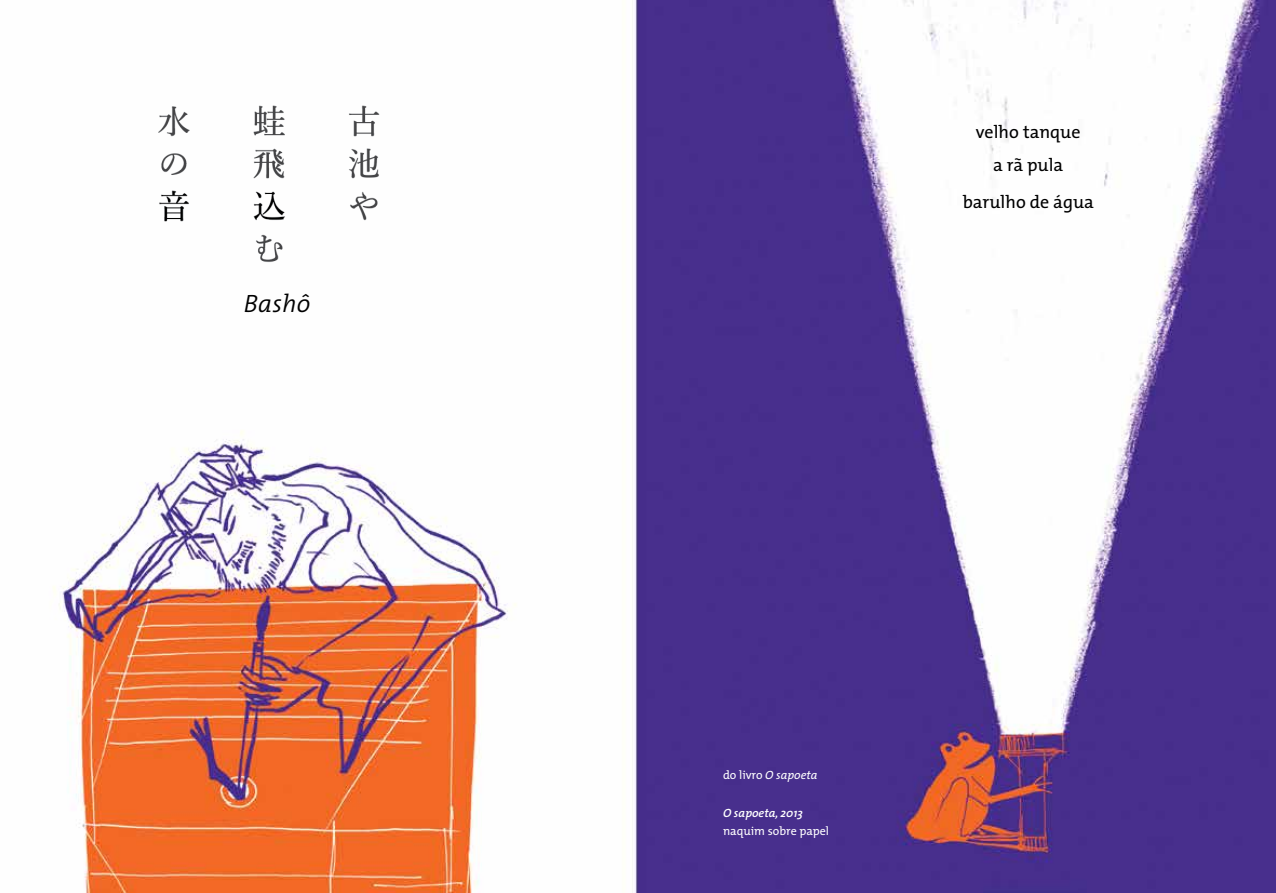
<style>
.page{position:relative;width:1276px;height:893px;background:#fff}
.page>*{position:absolute;margin:0;border:0;box-sizing:border-box;transform-origin:0 0}
.t1{font:italic 300 25.2px "The Mix";letter-spacing:.01em;color:#000}
.t2{font:18px/33px "The Mix";color:#000;text-align:center}
.t3{font:12px "The Mix";color:#fff}
.t4{font:italic 12px "The Mix";color:#fff}
.t5{font:italic 600 12px "The Mix";color:#fff}
.s1{font-style:normal}
</style>
<div class="page">
<img style="left:53px;top:0;width:1223px;height:893px">
<img style="left:145px;top:85px;width:260px;height:199px">
<h1 class="t1" style="left:244px;top:282px;width:68px">Bashô</h1>
<p class="t2" style="left:976px;top:114px;width:106px">velho tanque a rã pula</p>
<p class="t2" style="left:962px;top:185px;width:133px">barulho de água</p>
<p class="t4" style="left:723px;top:765px;width:96px"><span class="s1">do livro</span> O sapoeta</p>
<p class="t5" style="left:723px;top:803px;width:81px">O sapoeta, 2013</p>
<p class="t3" style="left:723px;top:821px;width:108px">naquim sobre papel</p>
</div>
